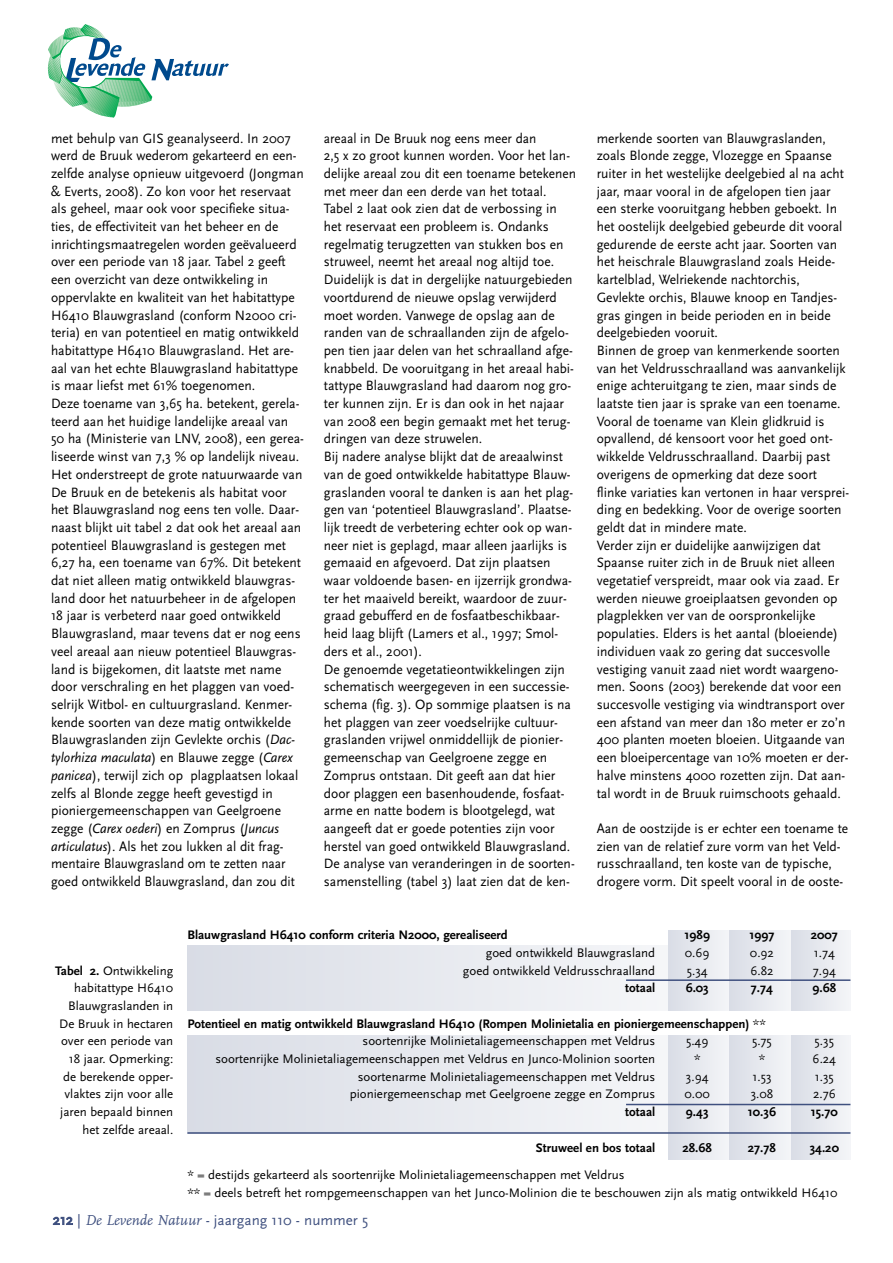
<style>
.page{position:relative;width:893px;height:1263px;background:#fff}
.page>*{position:absolute;margin:0;border:0;box-sizing:border-box;transform-origin:0 0}
.t1{font:15px "Scala Sans";color:#3f507f}
.t2{font:14.1px/17.7px "Scala Sans";color:#000;scale:.96 1}
.t3{font:14.1px/17.7px "Scala Sans";color:#000;scale:.94 1}
.t4{font:12.9px/17.7px "Scala Sans";color:#000;text-align:right}
.t5{font:700 12.9px/17.7px "Scala Sans";color:#000}
.s1{font-style:italic}
.s2{font-weight:700}
.s3{font-weight:400}
.s4{font-family:"FF Scala";font-style:italic}
</style>
<div class="page">
<div style="left:187px;top:945px;width:481px;height:66px;background:linear-gradient(to right,#d8dce5,#f5f6f8)"></div>
<div style="left:668px;top:930px;width:62px;height:81px;background:linear-gradient(to right,#d9dde6,#f4f5f8)"></div>
<div style="left:730px;top:930px;width:61px;height:81px;background:#e7e9ef"></div>
<div style="left:791px;top:930px;width:59px;height:81px;background:#e6e9ef"></div>
<div style="left:187px;top:1035px;width:481px;height:99px;background:linear-gradient(to right,#d9dce5,#f4f5f8)"></div>
<svg style="left:668px;top:1035px;width:62px;height:124px"></svg>
<svg style="left:730px;top:1035px;width:61px;height:124px"></svg>
<div style="left:791px;top:1035px;width:59px;height:124px;background:#e6e9ef"></div>
<svg style="left:47px;top:24px;width:182px;height:93px"></svg>
<hr style="left:187px;top:1132px;width:663px;height:2px;background:#3f507f">
<hr style="left:626px;top:979px;width:224px;height:2px;background:#3f507f">
<hr style="left:626px;top:1104px;width:224px;height:1px;background:#3f507f">
<p class="t2" style="left:51px;top:129px;width:265px">met behulp van GIS geanalyseerd. In 2007 werd de Bruuk wederom gekarteerd en een&shy;zelfde analyse opnieuw uitgevoerd (Jongman &amp; Everts, 2008). Zo kon voor het reservaat als geheel, maar ook voor specifieke situa&shy;ties, de effectiviteit van het beheer en de inrichtingsmaatregelen worden geëvalueerd over een periode van 18 jaar. Tabel 2 geeft een overzicht van deze ontwikkeling in oppervlakte en kwaliteit van het habitattype H6410 Blauwgrasland (conform N2000 cri&shy;teria) en van potentieel en matig ontwikkeld habitattype H6410 Blauwgrasland. Het are&shy;aal van het echte Blauwgrasland habitattype is maar liefst met 61% toegenomen.<br>Deze toename van 3,65 ha. betekent, gerela&shy;teerd aan het huidige landelijke areaal van 50 ha (Ministerie van LNV, 2008), een gerea&shy;liseerde winst van 7,3 % op landelijk niveau.<br>Het onderstreept de grote natuurwaarde van De Bruuk en de betekenis als habitat voor het Blauwgrasland nog eens ten volle. Daar&shy;naast blijkt uit tabel 2 dat ook het areaal aan potentieel Blauwgrasland is gestegen met 6,27 ha, een toename van 67%. Dit betekent dat niet alleen matig ontwikkeld blauwgras&shy;land door het natuurbeheer in de afgelopen 18 jaar is verbeterd naar goed ontwikkeld Blauwgrasland, maar tevens dat er nog eens veel areaal aan nieuw potentieel Blauwgras&shy;land is bijgekomen, dit laatste met name door verschraling en het plaggen van voed&shy;selrijk Witbol- en cultuurgrasland. Kenmer&shy;kende soorten van deze matig ontwikkelde Blauwgraslanden zijn Gevlekte orchis (<span class="s1">Dac&shy;tylorhiza maculata</span>) en Blauwe zegge (<span class="s1">Carex panicea</span>), terwijl zich op plagplaatsen lokaal zelfs al Blonde zegge heeft gevestigd in pioniergemeenschappen van Geelgroene zegge (<span class="s1">Carex oederi</span>) en Zomprus (<span class="s1">Juncus articulatus</span>). Als het zou lukken al dit frag&shy;mentaire Blauwgrasland om te zetten naar goed ontwikkeld Blauwgrasland, dan zou dit</p>
<p class="t3" style="left:324px;top:129px;width:270px">areaal in De Bruuk nog eens meer dan<br>2,5 x zo groot kunnen worden. Voor het lan&shy;delijke areaal zou dit een toename betekenen met meer dan een derde van het totaal.<br>Tabel 2 laat ook zien dat de verbossing in het reservaat een probleem is. Ondanks regelmatig terugzetten van stukken bos en struweel, neemt het areaal nog altijd toe.<br>Duidelijk is dat in dergelijke natuurgebieden voortdurend de nieuwe opslag verwijderd moet worden. Vanwege de opslag aan de randen van de schraallanden zijn de afgelo&shy;pen tien jaar delen van het schraalland afge&shy;knabbeld. De vooruitgang in het areaal habi&shy;tattype Blauwgrasland had daarom nog gro&shy;ter kunnen zijn. Er is dan ook in het najaar van 2008 een begin gemaakt met het terug&shy;dringen van deze struwelen.<br>Bij nadere analyse blijkt dat de areaalwinst van de goed ontwikkelde habitattype Blauw&shy;graslanden vooral te danken is aan het plag&shy;gen van ‘potentieel Blauwgrasland’. Plaatse&shy;lijk treedt de verbetering echter ook op wan&shy;neer niet is geplagd, maar alleen jaarlijks is gemaaid en afgevoerd. Dat zijn plaatsen waar voldoende basen- en ijzerrijk grondwa&shy;ter het maaiveld bereikt, waardoor de zuur&shy;graad gebufferd en de fosfaatbeschikbaar&shy;heid laag blijft (Lamers et al., 1997; Smol&shy;ders et al., 2001).<br>De genoemde vegetatieontwikkelingen zijn schematisch weergegeven in een successie&shy;schema (fig. 3). Op sommige plaatsen is na het plaggen van zeer voedselrijke cultuur&shy;graslanden vrijwel onmiddellijk de pionier&shy;gemeenschap van Geelgroene zegge en Zomprus ontstaan. Dit geeft aan dat hier door plaggen een basenhoudende, fosfaat&shy;arme en natte bodem is blootgelegd, wat aangeeft dat er goede potenties zijn voor herstel van goed ontwikkeld Blauwgrasland.<br>De analyse van veranderingen in de soorten&shy;samenstelling (tabel 3) laat zien dat de ken-</p>
<p class="t2" style="left:597px;top:129px;width:265px">merkende soorten van Blauwgraslanden, zoals Blonde zegge, Vlozegge en Spaanse ruiter in het westelijke deelgebied al na acht jaar, maar vooral in de afgelopen tien jaar een sterke vooruitgang hebben geboekt. In het oostelijk deelgebied gebeurde dit vooral gedurende de eerste acht jaar. Soorten van het heischrale Blauwgrasland zoals Heide&shy;kartelblad, Welriekende nachtorchis, Gevlekte orchis, Blauwe knoop en Tandjes&shy;gras gingen in beide perioden en in beide deelgebieden vooruit.<br>Binnen de groep van kenmerkende soorten van het Veldrusschraalland was aanvankelijk enige achteruitgang te zien, maar sinds de laatste tien jaar is sprake van een toename.<br>Vooral de toename van Klein glidkruid is opvallend, dé kensoort voor het goed ont&shy;wikkelde Veldrusschraalland. Daarbij past overigens de opmerking dat deze soort flinke variaties kan vertonen in haar versprei&shy;ding en bedekking. Voor de overige soorten geldt dat in mindere mate.<br>Verder zijn er duidelijke aanwijzigen dat Spaanse ruiter zich in de Bruuk niet alleen vegetatief verspreidt, maar ook via zaad. Er werden nieuwe groeiplaatsen gevonden op plagplekken ver van de oorspronkelijke populaties. Elders is het aantal (bloeiende) individuen vaak zo gering dat succesvolle vestiging vanuit zaad niet wordt waargeno&shy;men. Soons (2003) berekende dat voor een succesvolle vestiging via windtransport over een afstand van meer dan 180 meter er zo’n 400 planten moeten bloeien. Uitgaande van een bloeipercentage van 10% moeten er der&shy;halve minstens 4000 rozetten zijn. Dat aan&shy;tal wordt in de Bruuk ruimschoots gehaald.</p>
<p class="t2" style="left:597px;top:819px;width:263px">Aan de oostzijde is er echter een toename te zien van de relatief zure vorm van het Veld&shy;russchraalland, ten koste van de typische, drogere vorm. Dit speelt vooral in de ooste-</p>
<p class="t4" style="left:55px;top:961px;width:120px"><span class="s2">Tabel 2.</span> Ontwikkeling habitattype H6410<br>Blauwgraslanden in<br>De Bruuk in hectaren over een periode van<br>18 jaar. Opmerking: de berekende opper&shy;vlaktes zijn voor alle jaren bepaald binnen het zelfde areaal.</p>
<p class="t5" style="left:187px;top:926px;width:322px">Blauwgrasland H6410 conform criteria N2000, gerealiseerd</p>
<p class="t5" style="left:684px;top:926px;width:27px">1989</p>
<p class="t5" style="left:749px;top:926px;width:27px">1997</p>
<p class="t5" style="left:811px;top:926px;width:29px">2007</p>
<p class="t4" style="left:486px;top:943px;width:171px">goed ontwikkeld Blauwgrasland</p>
<p class="t4" style="left:685px;top:943px;width:26px">0.69</p>
<p class="t4" style="left:750px;top:943px;width:25px">0.92</p>
<p class="t4" style="left:814px;top:943px;width:23px">1.74</p>
<p class="t4" style="left:463px;top:961px;width:194px">goed ontwikkeld Veldrusschraalland</p>
<p class="t4" style="left:687px;top:961px;width:22px">5.34</p>
<p class="t4" style="left:750px;top:961px;width:25px">6.82</p>
<p class="t4" style="left:813px;top:961px;width:25px">7.94</p>
<p class="t5" style="left:625px;top:979px;width:31px">totaal</p>
<p class="t5" style="left:686px;top:979px;width:25px">6.03</p>
<p class="t5" style="left:751px;top:979px;width:24px">7.74</p>
<p class="t5" style="left:812px;top:979px;width:25px">9.68</p>
<p class="t5" style="left:363px;top:1014px;width:405px;text-indent:-175px">Potentieel en matig ontwikkeld Blauwgrasland H6410 (Rompen Molinietalia en pioniergemeenschappen) <span class="s3">** soortenrijke Molinietaliagemeenschappen met Veldrus</span></p>
<p class="t4" style="left:686px;top:1032px;width:24px">5.49</p>
<p class="t4" style="left:752px;top:1032px;width:21px">5.75</p>
<p class="t4" style="left:815px;top:1032px;width:21px">5.35</p>
<p class="t4" style="left:215px;top:1050px;width:441px">soortenrijke Molinietaliagemeenschappen met Veldrus en Junco-Molinion soorten</p>
<p class="t4" style="left:694px;top:1050px;width:8px">*</p>
<p class="t4" style="left:759px;top:1050px;width:8px">*</p>
<p class="t4" style="left:813px;top:1050px;width:25px">6.24</p>
<p class="t4" style="left:358px;top:1067px;width:299px">soortenarme Molinietaliagemeenschappen met Veldrus</p>
<p class="t4" style="left:686px;top:1067px;width:24px">3.94</p>
<p class="t4" style="left:752px;top:1067px;width:21px">1.53</p>
<p class="t4" style="left:815px;top:1067px;width:21px">1.35</p>
<p class="t4" style="left:350px;top:1085px;width:307px">pioniergemeenschap met Geelgroene zegge en Zomprus</p>
<p class="t4" style="left:685px;top:1085px;width:27px">0.00</p>
<p class="t4" style="left:751px;top:1085px;width:24px">3.08</p>
<p class="t4" style="left:813px;top:1085px;width:24px">2.76</p>
<p class="t5" style="left:625px;top:1103px;width:31px">totaal</p>
<p class="t5" style="left:686px;top:1103px;width:24px">9.43</p>
<p class="t5" style="left:748px;top:1103px;width:30px">10.36</p>
<p class="t5" style="left:811px;top:1103px;width:28px">15.70</p>
<p class="t5" style="left:536px;top:1138px;width:121px">Struweel en bos totaal</p>
<p class="t5" style="left:682px;top:1138px;width:31px">28.68</p>
<p class="t5" style="left:748px;top:1138px;width:30px">27.78</p>
<p class="t5" style="left:810px;top:1138px;width:31px">34.20</p>
<p class="t4" style="left:187px;top:1166px;width:652px;text-align:left">* = destijds gekarteerd als soortenrijke Molinietaliagemeenschappen met Veldrus<br>** = deels betreft het rompgemeenschappen van het Junco-Molinion die te beschouwen zijn als matig ontwikkeld H6410</p>
<p class="t1" style="left:53px;top:1211px;width:317px">212 | <span class="s4">De Levende Natuur</span> - jaargang 110 - nummer 5</p>
</div>
